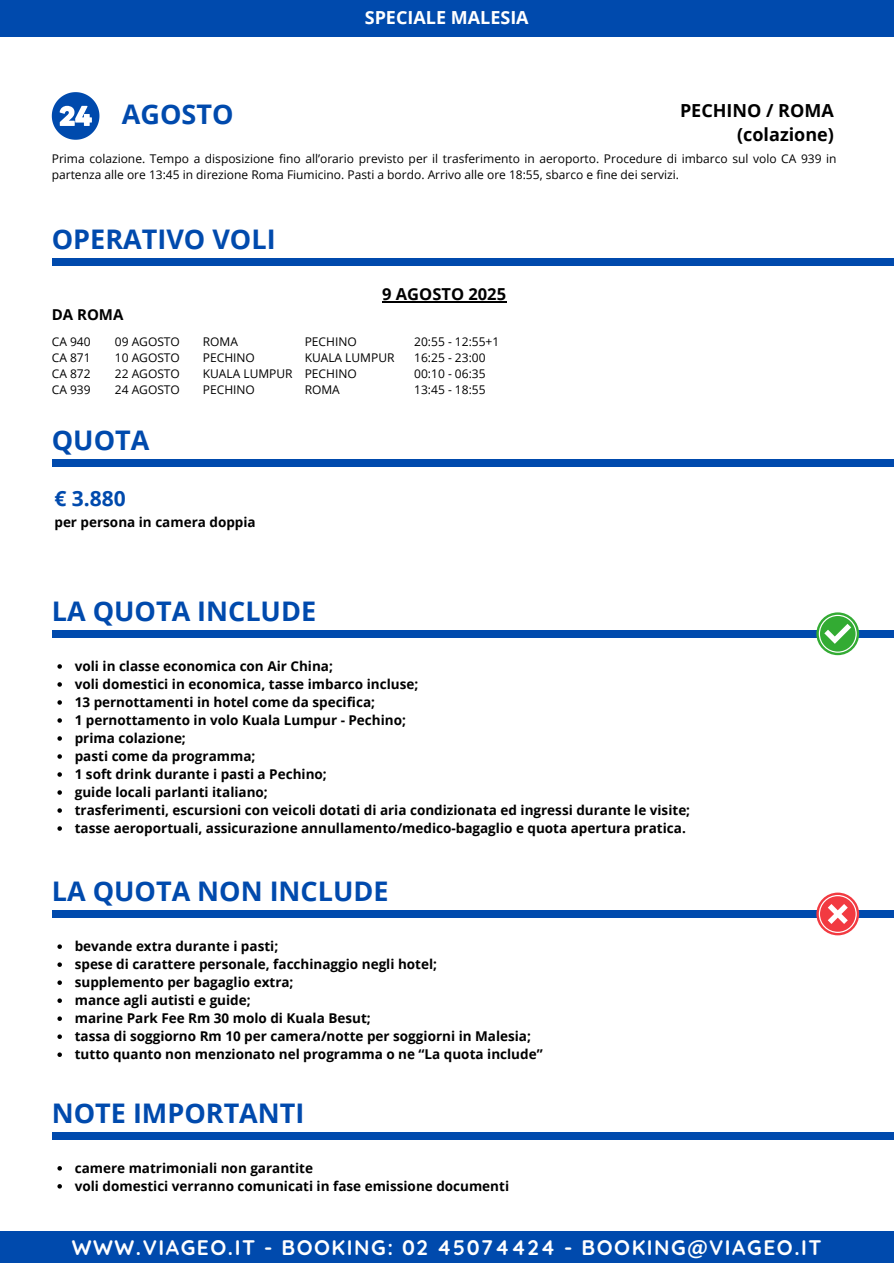
<style>
.page{position:relative;width:894px;height:1264px;background:#fff}
.page>*{position:absolute;margin:0;border:0;box-sizing:border-box;transform-origin:0 0}
.t1{font:700 27px "Open Sans";color:#004aad}
.t2{font:700 21px "Quicksand";letter-spacing:.075em;color:#fff}
.t3{font:700 21px "Open Sans";color:#004aad}
.t4{font:700 18px/24.8px "Open Sans";color:#000;text-align:right}
.t5{font:700 18px "Open Sans";color:#fff}
.t6{font:700 16.5px "Open Sans";color:#000}
.t7{font:700 15px "Open Sans";color:#000}
.t8{font:700 13.5px "Open Sans";color:#000}
.t9{font:12px/16px "Open Sans";color:#000}
</style>
<div class="page">
<div style="left:0;top:1231px;width:893px;height:32px;background:#004aad"></div>
<div style="left:0;top:0;width:893px;height:37px;background:#004aad"></div>
<div style="left:52px;top:258px;width:841px;height:8px;background:#004aad"></div>
<div style="left:52px;top:630px;width:841px;height:7px;background:#004aad"></div>
<div style="left:52px;top:910px;width:841px;height:7px;background:#004aad"></div>
<svg style="left:816px;top:612px;width:42px;height:43px"></svg>
<svg style="left:818px;top:615px;width:38px;height:37px"></svg>
<svg style="left:816px;top:892px;width:42px;height:43px"></svg>
<svg style="left:818px;top:895px;width:38px;height:38px"></svg>
<div style="left:52px;top:1131px;width:841px;height:8px;background:#004aad"></div>
<hr style="left:382px;top:301px;width:124px;height:1px;background:#000">
<svg style="left:57px;top:664px;width:5px;height:4px"></svg>
<svg style="left:57px;top:682px;width:5px;height:4px"></svg>
<svg style="left:57px;top:700px;width:5px;height:4px"></svg>
<svg style="left:57px;top:718px;width:5px;height:4px"></svg>
<svg style="left:57px;top:736px;width:5px;height:4px"></svg>
<svg style="left:57px;top:754px;width:5px;height:4px"></svg>
<svg style="left:57px;top:772px;width:5px;height:4px"></svg>
<svg style="left:57px;top:790px;width:5px;height:4px"></svg>
<svg style="left:57px;top:808px;width:5px;height:4px"></svg>
<svg style="left:57px;top:826px;width:5px;height:4px"></svg>
<svg style="left:57px;top:944px;width:5px;height:4px"></svg>
<svg style="left:57px;top:962px;width:5px;height:4px"></svg>
<svg style="left:57px;top:980px;width:5px;height:4px"></svg>
<svg style="left:57px;top:998px;width:5px;height:4px"></svg>
<svg style="left:57px;top:1016px;width:5px;height:4px"></svg>
<svg style="left:57px;top:1034px;width:5px;height:4px"></svg>
<svg style="left:57px;top:1052px;width:5px;height:4px"></svg>
<svg style="left:57px;top:1166px;width:5px;height:4px"></svg>
<svg style="left:57px;top:1184px;width:5px;height:4px"></svg>
<svg style="left:52px;top:92px;width:47px;height:47px"></svg>
<div style="left:52px;top:460px;width:841px;height:7px;background:#004aad"></div>
<p class="t1" style="left:122px;top:96px;width:113px">AGOSTO</p>
<h4 class="t5" style="left:364px;top:5px;width:165px">SPECIALE MALESIA</h4>
<p class="t4" style="left:679px;top:97px;width:155px">PECHINO / ROMA (colazione)</p>
<p class="t9" style="left:52px;top:150px;width:786px">Prima colazione. Tempo a disposizione fino all’orario previsto per il trasferimento in aeroporto. Procedure di imbarco sul volo CA 939 in partenza alle ore 13:45 in direzione Roma Fiumicino. Pasti a bordo. Arrivo alle ore 18:55, sbarco e fine dei servizi.</p>
<p class="t1" style="left:52px;top:220px;width:225px">OPERATIVO VOLI</p>
<h1 class="t7" style="left:52px;top:304px;width:73px">DA ROMA</h1>
<h4 class="t9" style="left:52px;top:333px;width:40px">CA 940</h4>
<p class="t9" style="left:52px;top:349px;width:40px">CA 871</p>
<h1 class="t9" style="left:52px;top:365px;width:40px">CA 872</h1>
<h4 class="t9" style="left:52px;top:381px;width:40px">CA 939</h4>
<p class="t9" style="left:115px;top:333px;width:67px">09 AGOSTO</p>
<p class="t9" style="left:115px;top:349px;width:67px">10 AGOSTO</p>
<p class="t9" style="left:115px;top:365px;width:67px">22 AGOSTO</p>
<p class="t9" style="left:115px;top:381px;width:67px">24 AGOSTO</p>
<h1 class="t6" style="left:382px;top:283px;width:125px">9 AGOSTO 2025</h1>
<p class="t9" style="left:203px;top:333px;width:37px">ROMA</p>
<p class="t9" style="left:203px;top:349px;width:54px">PECHINO</p>
<p class="t9" style="left:203px;top:365px;width:91px">KUALA LUMPUR</p>
<p class="t9" style="left:203px;top:381px;width:54px">PECHINO</p>
<p class="t9" style="left:304px;top:333px;width:54px">PECHINO</p>
<p class="t9" style="left:304px;top:349px;width:91px">KUALA LUMPUR</p>
<p class="t9" style="left:304px;top:365px;width:54px">PECHINO</p>
<p class="t9" style="left:304px;top:381px;width:37px">ROMA</p>
<p class="t9" style="left:414px;top:333px;width:86px">20:55 - 12:55+1</p>
<p class="t9" style="left:414px;top:349px;width:73px">16:25 - 23:00</p>
<p class="t9" style="left:414px;top:365px;width:73px">00:10 - 06:35</p>
<p class="t9" style="left:414px;top:381px;width:73px">13:45 - 18:55</p>
<p class="t1" style="left:52px;top:421px;width:99px">QUOTA</p>
<h1 class="t3" style="left:54px;top:483px;width:73px">€ 3.880</h1>
<p class="t8" style="left:54px;top:512px;width:203px">per persona in camera doppia</p>
<p class="t1" style="left:52px;top:592px;width:266px">LA QUOTA INCLUDE</p>
<p class="t8" style="left:75px;top:656px;width:259px">voli in classe economica con Air China;</p>
<h1 class="t8" style="left:75px;top:674px;width:345px">voli domestici in economica, tasse imbarco incluse;</h1>
<h3 class="t8" style="left:75px;top:692px;width:302px">13 pernottamenti in hotel come da specifica;</h3>
<h5 class="t8" style="left:75px;top:710px;width:333px">1 pernottamento in volo Kuala Lumpur - Pechino;</h5>
<h1 class="t8" style="left:75px;top:728px;width:113px">prima colazione;</h1>
<p class="t8" style="left:75px;top:746px;width:182px">pasti come da programma;</p>
<p class="t8" style="left:75px;top:764px;width:253px">1 soft drink durante i pasti a Pechino;</p>
<p class="t8" style="left:75px;top:782px;width:194px">guide locali parlanti italiano;</p>
<p class="t8" style="left:75px;top:800px;width:616px">trasferimenti, escursioni con veicoli dotati di aria condizionata ed ingressi durante le visite;</p>
<p class="t8" style="left:75px;top:818px;width:612px">tasse aeroportuali, assicurazione annullamento/medico-bagaglio e quota apertura pratica.</p>
<p class="t1" style="left:52px;top:872px;width:338px">LA QUOTA NON INCLUDE</p>
<p class="t8" style="left:75px;top:936px;width:205px">bevande extra durante i pasti;</p>
<p class="t8" style="left:75px;top:954px;width:364px">spese di carattere personale, facchinaggio negli hotel;</p>
<p class="t8" style="left:75px;top:972px;width:220px">supplemento per bagaglio extra;</p>
<p class="t8" style="left:75px;top:990px;width:177px">mance agli autisti e guide;</p>
<p class="t8" style="left:75px;top:1008px;width:297px">marine Park Fee Rm 30 molo di Kuala Besut;</p>
<p class="t8" style="left:75px;top:1026px;width:457px">tassa di soggiorno Rm 10 per camera/notte per soggiorni in Malesia;</p>
<h1 class="t8" style="left:75px;top:1044px;width:469px">tutto quanto non menzionato nel programma o ne “La quota include”</h1>
<p class="t1" style="left:52px;top:1093px;width:254px">NOTE IMPORTANTI</p>
<p class="t8" style="left:75px;top:1158px;width:240px">camere matrimoniali non garantite</p>
<p class="t8" style="left:75px;top:1176px;width:436px">voli domestici verranno comunicati in fase emissione documenti</p>
<p class="t2" style="left:72px;top:1233px;width:751px">WWW.VIAGEO.IT - BOOKING: 02 45074424 - BOOKING@VIAGEO.IT</p>
</div>
